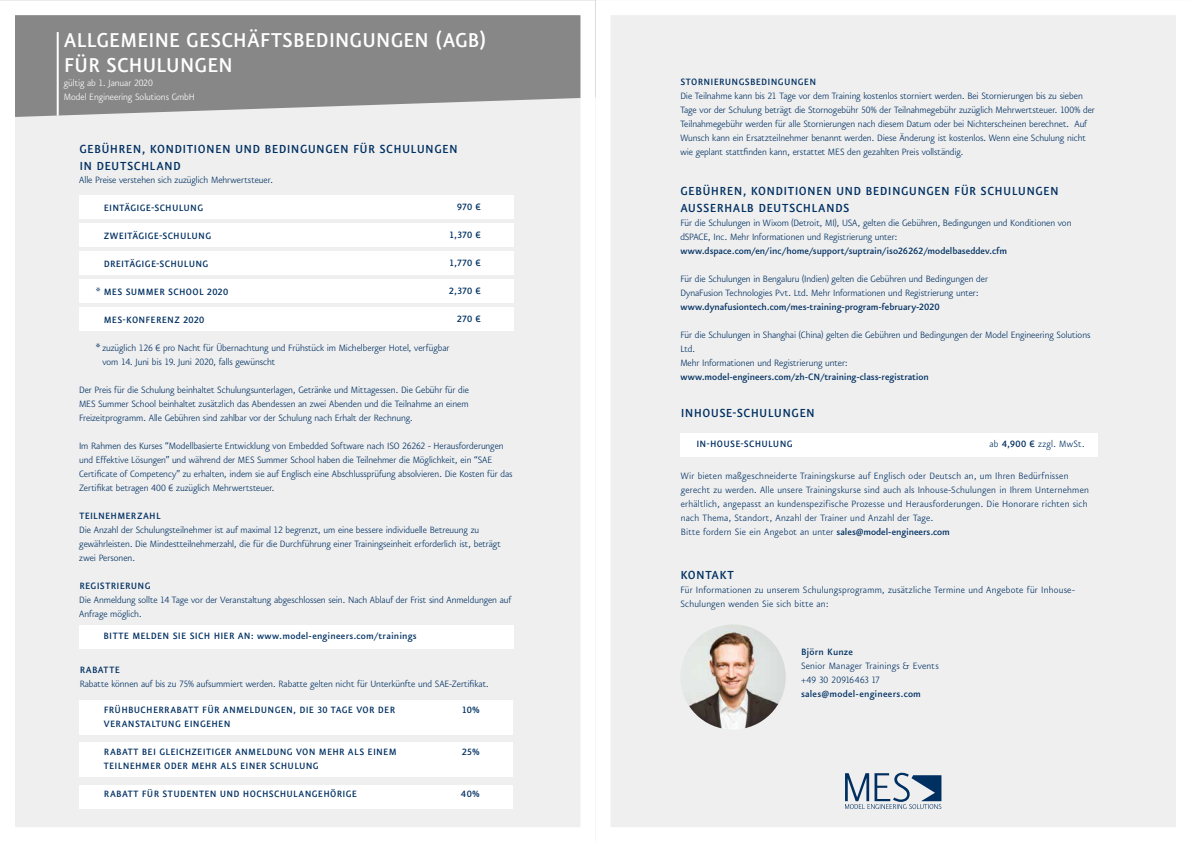
<style>
.page{position:relative;width:1191px;height:842px;background:#fff}
.page>*{position:absolute;margin:0;border:0;box-sizing:border-box;transform-origin:0 0}
.t1{font:500 24px/25px "Eureka Sans OT";letter-spacing:-.005em;color:#fff}
.t2{font:500 14px/16.8px "Eureka Sans OT";letter-spacing:.025em;color:#003062}
.t3{font:300 11px/14px "Eureka Sans OT";letter-spacing:-.005em;color:#003062}
.t4{font:300 11px/14px "Eureka Sans OT";letter-spacing:.02em;color:#003062}
.t5{font:500 11px/14px "Eureka Sans OT";letter-spacing:.02em;color:#003062}
.t6{font:500 11px "Eureka Sans OT";letter-spacing:-.01em;color:#003062}
.t7{font:500 11px "Eureka Sans OT";letter-spacing:-.005em;color:#003062}
.t8{font:300 11px/14px "Eureka Sans OT";letter-spacing:-.005em;color:#fff}
.s1{font-weight:500}
</style>
<div class="page">
<div style="left:595px;top:0;width:596px;height:842px;background:#efefef"></div>
<img style="left:680px;top:624px;width:105px;height:105px;border-radius:53px">
<div style="left:595px;top:0;width:596px;height:842px;border:15px solid #fff"></div>
<div style="left:680px;top:433px;width:417px;height:23px;background:#fff"></div>
<div style="left:0;top:0;width:595px;height:842px;background:#efefef"></div>
<svg style="left:16px;top:16px;width:563px;height:101px;background:#909090"></svg>
<div style="left:79px;top:251px;width:434px;height:24px;background:#fff"></div>
<div style="left:79px;top:223px;width:434px;height:23px;background:#fff"></div>
<div style="left:79px;top:195px;width:434px;height:23px;background:#fff"></div>
<div style="left:79px;top:308px;width:434px;height:23px;background:#fff"></div>
<div style="left:79px;top:280px;width:434px;height:23px;background:#fff"></div>
<div style="left:79px;top:625px;width:434px;height:23px;background:#fff"></div>
<hr style="left:57px;top:32px;width:2px;height:84px;background:#fff">
<div style="left:79px;top:700px;width:433px;height:34px;background:#fff"></div>
<div style="left:79px;top:742px;width:433px;height:35px;background:#fff"></div>
<div style="left:79px;top:785px;width:433px;height:24px;background:#fff"></div>
<svg style="left:845px;top:773px;width:96px;height:36px"></svg>
<div style="left:0;top:0;width:595px;height:842px;border:15px solid #fff"></div>
<h1 class="t1" style="left:64px;top:28px;width:424px">ALLGEMEINE GESCHÄFTSBEDINGUNGEN (AGB)<br>FÜR SCHULUNGEN</h1>
<p class="t8" style="left:64px;top:76px;width:133px">gültig ab 1. Januar 2020<br>Model Engineering Solutions GmbH</p>
<p class="t2" style="left:79px;top:141px;width:380px">GEBÜHREN, KONDITIONEN UND BEDINGUNGEN FÜR SCHULUNGEN<br>IN DEUTSCHLAND</p>
<p class="t3" style="left:79px;top:173px;width:195px">Alle Preise verstehen sich zuzüglich Mehrwertsteuer.</p>
<p class="t5" style="left:104px;top:201px;width:101px">EINTÄGIGE-SCHULUNG</p>
<p class="t5" style="left:104px;top:229px;width:109px">ZWEITÄGIGE-SCHULUNG</p>
<p class="t5" style="left:104px;top:257px;width:106px">DREITÄGIGE-SCHULUNG</p>
<p class="t5" style="left:104px;top:285px;width:126px">MES SUMMER SCHOOL 2020</p>
<p class="t5" style="left:104px;top:313px;width:102px">MES-KONFERENZ 2020</p>
<p class="t5" style="left:457px;top:200px;width:25px">970 €</p>
<p class="t5" style="left:450px;top:228px;width:32px">1,370 €</p>
<p class="t5" style="left:450px;top:256px;width:32px">1,770 €</p>
<p class="t5" style="left:449px;top:284px;width:33px">2,370 €</p>
<p class="t5" style="left:457px;top:312px;width:25px">270 €</p>
<p class="t3" style="left:102px;top:341px;width:348px;text-indent:-6px"><span class="s1">*</span> zuzüglich 126 € pro Nacht für Übernachtung und Frühstück im Michelberger Hotel, verfügbar vom 14. Juni bis 19. Juni 2020, falls gewünscht</p>
<p class="t3" style="left:79px;top:383px;width:392px;text-align:justify">Der Preis für die Schulung beinhaltet Schulungsunterlagen, Getränke und Mittagessen. Die Gebühr für die MES Summer School beinhaltet zusätzlich das Abendessen an zwei Abenden und die Teilnahme an einem Freizeitprogramm. Alle Gebühren sind zahlbar vor der Schulung nach Erhalt der Rechnung.</p>
<p class="t3" style="left:79px;top:439px;width:435px">Im Rahmen des Kurses “Modellbasierte Entwicklung von Embedded Software nach ISO 26262 - Herausforderungen und Effektive Lösungen” und während der MES Summer School haben die Teilnehmer die Möglichkeit, ein “SAE Certificate of Competency” zu erhalten, indem sie auf Englisch eine Abschlussprüfung absolvieren. Die Kosten für das Zertifikat betragen 400 € zuzüglich Mehrwertsteuer.</p>
<p class="t5" style="left:79px;top:509px;width:83px">TEILNEHMERZAHL</p>
<p class="t3" style="left:79px;top:523px;width:423px">Die Anzahl der Schulungsteilnehmer ist auf maximal 12 begrenzt, um eine bessere individuelle Betreuung zu gewährleisten. Die Mindestteilnehmerzahl, die für die Durchführung einer Trainingseinheit erforderlich ist, beträgt zwei Personen.</p>
<p class="t5" style="left:79px;top:579px;width:73px">REGISTRIERUNG</p>
<p class="t3" style="left:79px;top:593px;width:433px">Die Anmeldung sollte 14 Tage vor der Veranstaltung abgeschlossen sein. Nach Ablauf der Frist sind Anmeldungen auf<br>Anfrage möglich.</p>
<p class="t5" style="left:103px;top:629px;width:315px">BITTE MELDEN SIE SICH HIER AN: www.model-engineers.com/trainings</p>
<p class="t5" style="left:80px;top:663px;width:42px">RABATTE</p>
<p class="t3" style="left:80px;top:677px;width:411px">Rabatte können auf bis zu 75% aufsummiert werden. Rabatte gelten nicht für Unterkünfte und SAE-Zertifikat.</p>
<p class="t5" style="left:104px;top:703px;width:293px">FRÜHBUCHERRABATT FÜR ANMELDUNGEN, DIE 30 TAGE VOR DER<br>VERANSTALTUNG EINGEHEN</p>
<p class="t5" style="left:104px;top:745px;width:294px">RABATT BEI GLEICHZEITIGER ANMELDUNG VON MEHR ALS EINEM<br>TEILNEHMER ODER MEHR ALS EINER SCHULUNG</p>
<p class="t5" style="left:104px;top:787px;width:255px">RABATT FÜR STUDENTEN UND HOCHSCHULANGEHÖRIGE</p>
<p class="t5" style="left:462px;top:703px;width:19px">10%</p>
<p class="t5" style="left:462px;top:745px;width:20px">25%</p>
<p class="t5" style="left:461px;top:787px;width:21px">40%</p>
<p class="t5" style="left:680px;top:75px;width:137px">STORNIERUNGSBEDINGUNGEN</p>
<p class="t3" style="left:680px;top:89px;width:416px">Die Teilnahme kann bis 21 Tage vor dem Training kostenlos storniert werden. Bei Stornierungen bis zu sieben Tage vor der Schulung beträgt die Stornogebühr 50% der Teilnahmegebühr zuzüglich Mehrwertsteuer. 100% der Teilnahmegebühr werden für alle Stornierungen nach diesem Datum oder bei Nichterscheinen berechnet. Auf Wunsch kann ein Ersatzteilnehmer benannt werden. Diese Änderung ist kostenlos. Wenn eine Schulung nicht wie geplant stattfinden kann, erstattet MES den gezahlten Preis vollständig.</p>
<p class="t2" style="left:680px;top:183px;width:380px">GEBÜHREN, KONDITIONEN UND BEDINGUNGEN FÜR SCHULUNGEN<br>AUSSERHALB DEUTSCHLANDS</p>
<p class="t3" style="left:680px;top:216px;width:393px">Für die Schulungen in Wixom (Detroit, MI), USA, gelten die Gebühren, Bedingungen und Konditionen von dSPACE, Inc. Mehr Informationen und Registrierung unter:</p>
<p class="t7" style="left:680px;top:245px;width:328px">www.dspace.com/en/inc/home/support/suptrain/iso26262/modelbaseddev.cfm</p>
<p class="t3" style="left:680px;top:272px;width:309px">Für die Schulungen in Bengaluru (Indien) gelten die Gebühren und Bedingungen der<br>DynaFusion Technologies Pvt. Ltd. Mehr Informationen und Registrierung unter:</p>
<p class="t6" style="left:680px;top:301px;width:261px">www.dynafusiontech.com/mes-training-program-february-2020</p>
<p class="t3" style="left:680px;top:328px;width:411px">Für die Schulungen in Shanghai (China) gelten die Gebühren und Bedingungen der Model Engineering Solutions<br>Ltd.<br>Mehr Informationen und Registrierung unter:</p>
<p class="t6" style="left:680px;top:371px;width:250px">www.model-engineers.com/zh-CN/training-class-registration</p>
<p class="t2" style="left:681px;top:405px;width:136px">INHOUSE-SCHULUNGEN</p>
<p class="t5" style="left:696px;top:437px;width:98px">IN-HOUSE-SCHULUNG</p>
<p class="t4" style="left:989px;top:437px;width:97px">ab <span class="s1">4,900 €</span> zzgl. MwSt.</p>
<p class="t4" style="left:681px;top:469px;width:410px">Wir bieten maßgeschneiderte Trainingskurse auf Englisch oder Deutsch an, um Ihren Bedürfnissen gerecht zu werden. Alle unsere Trainingskurse sind auch als Inhouse-Schulungen in Ihrem Unternehmen erhältlich, angepasst an kundenspezifische Prozesse und Herausforderungen. Die Honorare richten sich nach Thema, Standort, Anzahl der Trainer und Anzahl der Tage.<br>Bitte fordern Sie ein Angebot an unter <span class="s1">sales@model-engineers.com</span></p>
<p class="t2" style="left:680px;top:567px;width:55px">KONTAKT</p>
<p class="t4" style="left:680px;top:584px;width:396px">Für Informationen zu unserem Schulungsprogramm, zusätzliche Termine und Angebote für Inhouse-<br>Schulungen wenden Sie sich bitte an:</p>
<p class="t5" style="left:801px;top:645px;width:54px">Björn Kunze</p>
<p class="t4" style="left:801px;top:659px;width:139px">Senior Manager Trainings &amp; Events +49 30 20916463 17</p>
<p class="t5" style="left:801px;top:687px;width:121px">sales@model-engineers.com</p>
</div>
